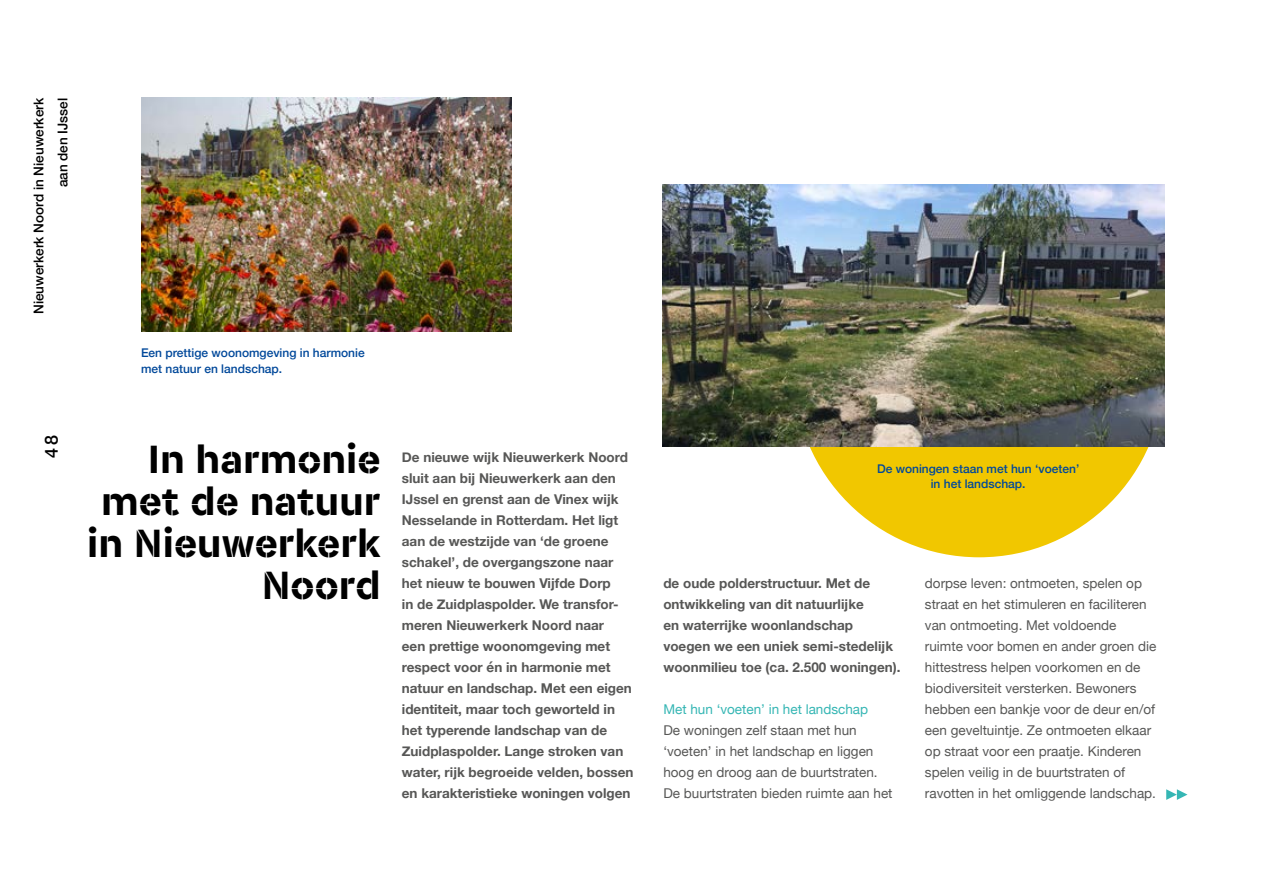
<style>
.page{position:relative;width:1263px;height:893px;background:#fff}
.page>*{position:absolute;margin:0;border:0;box-sizing:border-box;transform-origin:0 0}
.t1{font:500 42px/42px "Associate Sans Stencil";color:#000;text-align:right}
.t2{font:500 18px "Helvetica Neue";color:#000}
.t3{font:700 13.5px/21px "Helvetica Neue";color:#575756}
.t4{font:13.5px/21px "Helvetica Neue";color:#575756}
.t5{font:500 13.5px/24px "Helvetica Neue";color:#000;text-align:right}
.t6{font:13.5px "Helvetica Neue";color:#35b6b4}
.t7{font:500 12px/15.8px "Helvetica Neue";color:#00489a;text-align:center}
</style>
<div class="page">
<div style="left:794px;top:187px;width:370px;height:370px;background:#f1c700;border-radius:50%"></div>
<img style="left:662px;top:185px;width:503px;height:261px">
<img style="left:141px;top:98px;width:370px;height:234px">
<svg style="left:1166px;top:789px;width:21px;height:11px"></svg>
<p class="t5" style="left:26px;top:314px;width:218px;rotate:-90deg">Nieuwerkerk Noord in Nieuwerkerk aan den IJssel</p>
<p class="t7" style="left:141px;top:344px;width:225px;text-align:left">Een prettige woonomgeving in harmonie met natuur en landschap.</p>
<h2 class="t2" style="left:37px;top:458px;width:25px;rotate:-90deg">48</h2>
<h1 class="t1" style="left:87px;top:437px;width:295px">In harmonie met de natuur in Nieuwerkerk<br>Noord</h1>
<p class="t3" style="left:402px;top:447px;width:233px">De nieuwe wijk Nieuwerkerk Noord sluit aan bij Nieuwerkerk aan den IJssel en grenst aan de Vinex wijk Nesselande in Rotterdam. Het ligt aan de westzijde van ‘de groene schakel’, de overgangszone naar het nieuw te bouwen Vijfde Dorp<br>in de Zuidplaspolder. We transfor&shy;meren Nieuwerkerk Noord naar<br>een prettige woonomgeving met respect voor én in harmonie met natuur en landschap. Met een eigen identiteit, maar toch geworteld in het typerende landschap van de Zuidplaspolder. Lange stroken van water, rijk begroeide velden, bossen en karakteristieke woningen volgen</p>
<p class="t7" style="left:877px;top:459px;width:204px">De woningen staan met hun ‘voeten’ in het landschap.</p>
<p class="t3" style="left:663px;top:573px;width:239px">de oude polderstructuur. Met de ontwikkeling van dit natuurlijke<br>en waterrijke woonlandschap voegen we een uniek semi-stedelijk woonmilieu toe (ca. 2.500 woningen).</p>
<p class="t6" style="left:663px;top:699px;width:206px">Met hun ‘voeten’ in het landschap</p>
<p class="t4" style="left:663px;top:721px;width:231px">De woningen zelf staan met hun ‘voeten’ in het landschap en liggen hoog en droog aan de buurtstraten.<br>De buurtstraten bieden ruimte aan het</p>
<p class="t4" style="left:925px;top:574px;width:233px">dorpse leven: ontmoeten, spelen op straat en het stimuleren en faciliteren van ontmoeting. Met voldoende ruimte voor bomen en ander groen die hittestress helpen voorkomen en de biodiversiteit versterken. Bewoners hebben een bankje voor de deur en/of een geveltuintje. Ze ontmoeten elkaar op straat voor een praatje. Kinderen spelen veilig in de buurtstraten of ravotten in het omliggende landschap.</p>
</div>
